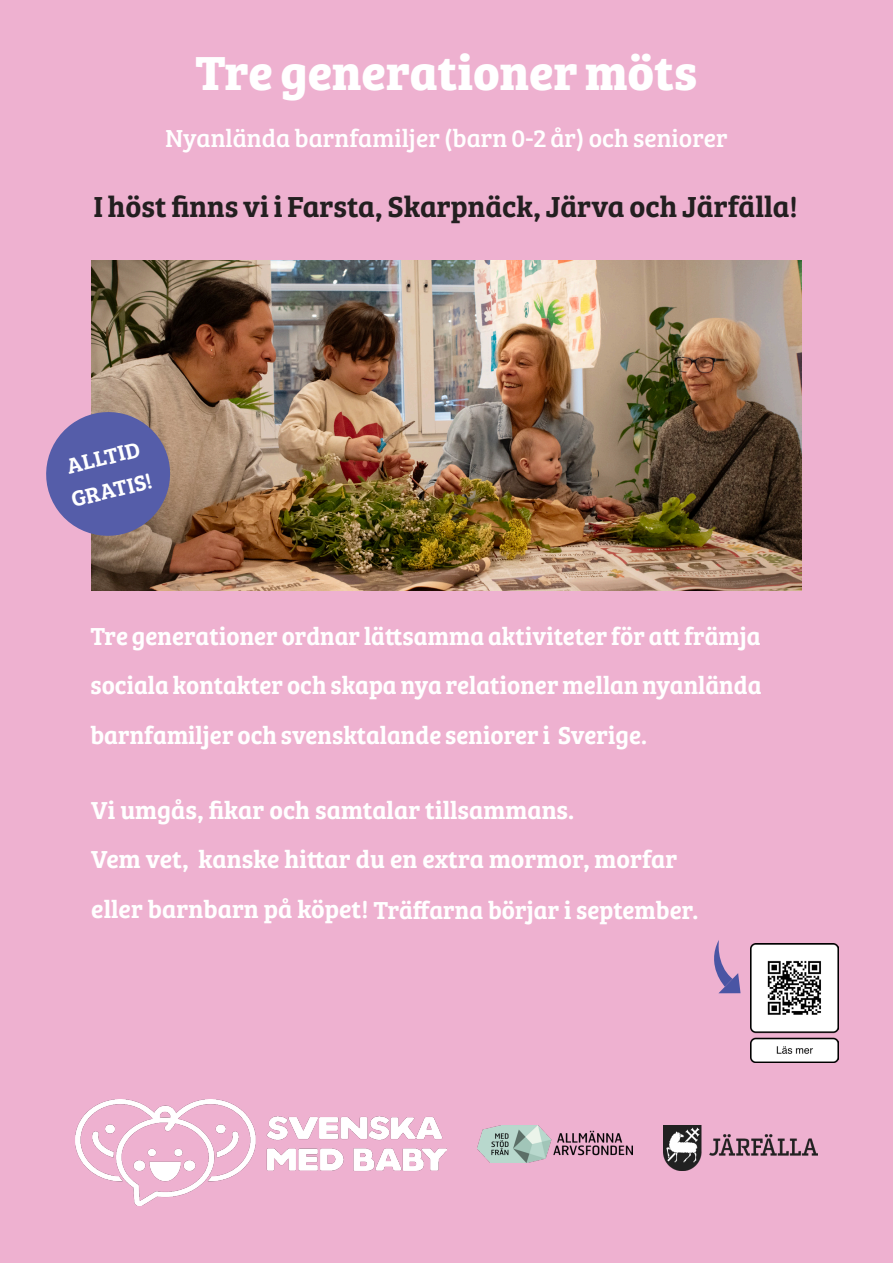
<style>
.page{position:relative;width:893px;height:1263px;background:#eeb1d0}
.page>*{position:absolute;margin:0;border:0;box-sizing:border-box;transform-origin:0 0}
.t1{font:700 49.5px "Bree Serif";color:#fff}
.t2{font:30px "Bree Serif Sb";color:#231f20}
.t3{font:25.5px/49.5px "Bree Serif Sb";color:#fff;text-align:justify}
.t4{font:25.5px "Bree Serif";color:#fff}
.t5{font:22.35px/33.5px "Bree Serif Sb";color:#fff}
</style>
<div class="page">
<svg style="left:714px;top:940px;width:26px;height:53px"></svg>
<img style="left:91px;top:260px;width:711px;height:331px">
<svg style="left:46px;top:404px;width:132px;height:140px;background:#7b71a2"></svg>
<img style="left:75px;top:1100px;width:371px;height:106px">
<img style="left:663px;top:1125px;width:155px;height:45px">
<img style="left:750px;top:943px;width:89px;height:119px">
<img style="left:478px;top:1125px;width:154px;height:37px">
<p class="t1" style="left:196px;top:34px;width:503px">Tre generationer möts</p>
<p class="t4" style="left:165px;top:119px;width:564px">Nyanlända barnfamiljer (barn 0-2 år) och seniorer</p>
<p class="t2" style="left:93px;top:184px;width:706px">I höst finns vi i Farsta, Skarpnäck, Järva och Järfälla!</p>
<p class="t5" style="left:59px;top:450px;width:84px;rotate:-14deg">ALLTID<br>GRATIS!</p>
<p class="t3" style="left:90px;top:610px;width:673px">Tre generationer ordnar lättsamma aktiviteter för att främja sociala kontakter och skapa nya relationer mellan nyanlända barnfamiljer och svensktalande seniorer i Sverige.</p>
<p class="t3" style="left:91px;top:783px;width:485px">Vi umgås, fikar och samtalar tillsammans.</p>
<p class="t3" style="left:91px;top:833px;width:588px">Vem vet, kanske hittar du en extra mormor, morfar</p>
<p class="t3" style="left:91px;top:884px;width:608px">eller barnbarn på köpet! Träffarna börjar i september.</p>
</div>
